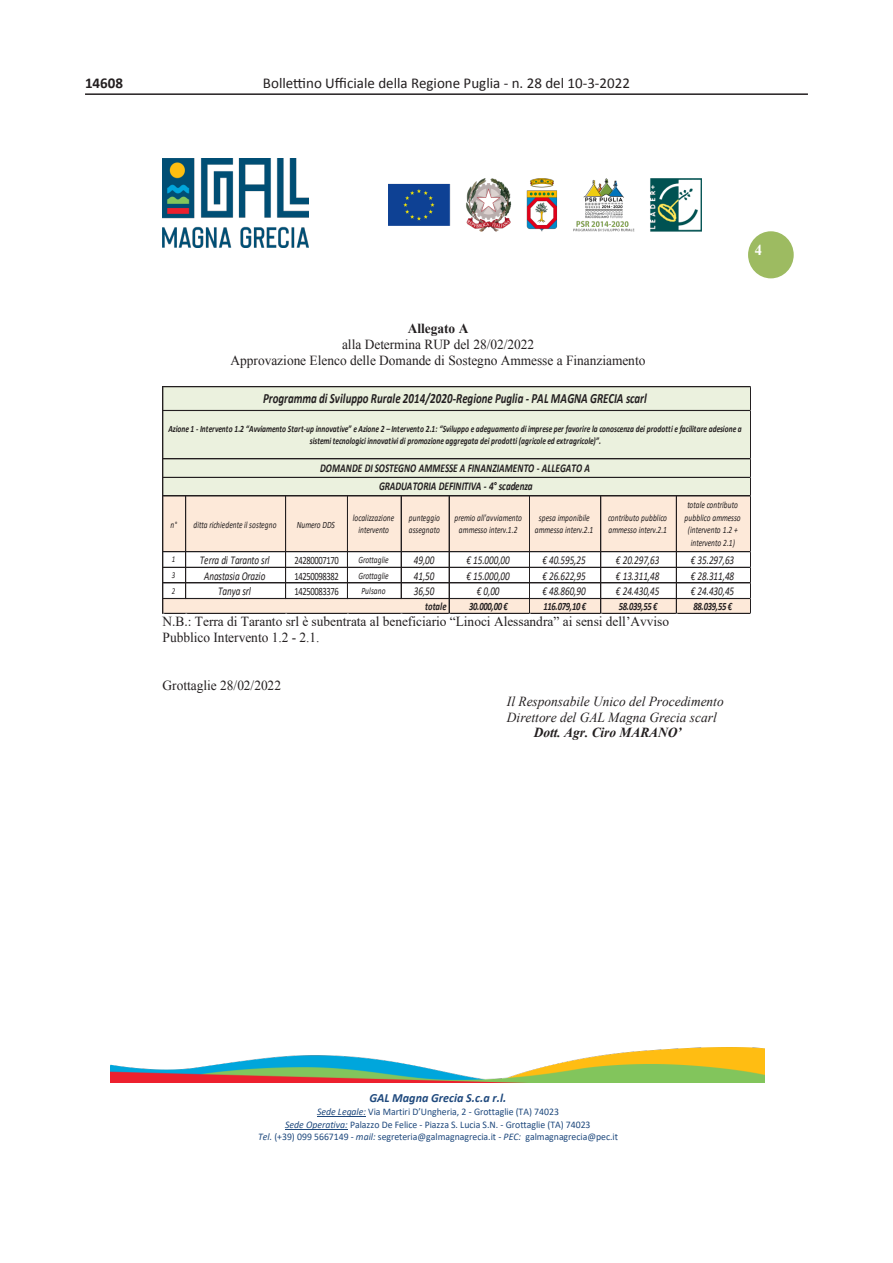
<style>
.page{position:relative;width:893px;height:1263px;background:#fff}
.page>*{position:absolute;margin:0;border:0;box-sizing:border-box;transform-origin:0 0}
.t1{font:15px "Calibri";color:#231f20}
.t2{font:700 15px "Calibri";color:#231f20}
.t3{font:700 15px "Times New Roman";color:#fff}
.t4{font:italic 700 14.1px "Calibri";color:#231f20;scale:.77 1}
.t5{font:13.8px/15.9px "Times New Roman";color:#231f20;text-align:center}
.t6{font:italic 13.8px "Times New Roman";color:#231f20}
.t7{font:italic 700 13.8px "Times New Roman";letter-spacing:-.005em;color:#231f20}
.t8{font:italic 700 12.45px "Calibri";color:#1f497d}
.t9{font:italic 11.85px "Calibri";letter-spacing:-.01em;color:#231f20;scale:.77 1}
.t10{font:italic 700 11.85px/18.6px "Calibri";color:#231f20;text-align:center;scale:.77 1}
.t11{font:italic 700 11.1px "Calibri";letter-spacing:-.04em;color:#231f20;scale:.77 1}
.t12{font:11.1px "Calibri";letter-spacing:-.04em;color:#231f20;scale:.77 1}
.t13{font:10.05px/12.3px "Calibri";letter-spacing:-.005em;color:#1f497d;text-align:center}
.t14{font:italic 700 9.6px/12.6px "Calibri";letter-spacing:.01em;color:#231f20;text-align:center;scale:.77 1}
.t15{font:italic 9.6px/12.6px "Calibri";color:#231f20;text-align:center;scale:.77 1}
.t16{font:italic 9.6px/12.6px "Calibri";letter-spacing:.02em;color:#231f20;scale:.77 1}
.t17{font:italic 9.6px "Calibri";letter-spacing:-.02em;color:#231f20;scale:.77 1}
.t18{font:italic 8.85px "Calibri";color:#231f20;scale:.77 1}
.s1{font-weight:700}
.s2{font-style:italic}
</style>
<div class="page">
<hr style="left:85px;top:93px;width:723px;height:2px;background:#231f20">
<hr style="left:317px;top:1116px;width:49px;height:1px;background:#1f497d">
<hr style="left:285px;top:1129px;width:63px;height:1px;background:#1f497d">
<img style="left:163px;top:159px;width:146px;height:88px">
<img style="left:111px;top:1047px;width:654px;height:36px">
<img style="left:388px;top:178px;width:314px;height:53px">
<div style="left:748px;top:231px;width:46px;height:47px;background:#9dbb61;border-radius:50%"></div>
<div style="left:163px;top:387px;width:588px;height:109px;background:#ebf1de"></div>
<div style="left:163px;top:496px;width:588px;height:56px;background:#fde9d9"></div>
<svg style="left:164px;top:599px;width:586px;height:14px;fill:#fde9d9"></svg>
<hr style="left:163px;top:386px;width:588px;height:1px;background:#231f20">
<hr style="left:163px;top:410px;width:588px;height:1px;background:#231f20">
<hr style="left:163px;top:458px;width:588px;height:1px;background:#231f20">
<hr style="left:163px;top:477px;width:588px;height:1px;background:#231f20">
<hr style="left:163px;top:496px;width:588px;height:1px;background:#231f20">
<hr style="left:163px;top:551px;width:588px;height:1px;background:#231f20">
<hr style="left:163px;top:567px;width:588px;height:1px;background:#231f20">
<hr style="left:163px;top:583px;width:587px;height:1px;background:#231f20">
<hr style="left:163px;top:582px;width:588px;height:1px;background:#231f20">
<hr style="left:163px;top:598px;width:588px;height:1px;background:#231f20">
<hr style="left:163px;top:386px;width:1px;height:228px;background:#231f20">
<hr style="left:185px;top:496px;width:1px;height:103px;background:#231f20">
<hr style="left:285px;top:496px;width:1px;height:103px;background:#231f20">
<hr style="left:347px;top:496px;width:1px;height:103px;background:#231f20">
<hr style="left:401px;top:496px;width:1px;height:103px;background:#231f20">
<hr style="left:449px;top:496px;width:1px;height:118px;background:#231f20">
<hr style="left:529px;top:496px;width:1px;height:118px;background:#231f20">
<hr style="left:601px;top:496px;width:1px;height:118px;background:#231f20">
<hr style="left:676px;top:496px;width:1px;height:118px;background:#231f20">
<hr style="left:163px;top:613px;width:588px;height:1px;background:#231f20">
<hr style="left:750px;top:387px;width:1px;height:227px;background:#231f20">
<h1 class="t2" style="left:85px;top:72px;width:40px">14608</h1>
<h1 class="t1" style="left:263px;top:74px;width:369px">Bollettino Ufficiale della Regione Puglia - n. 28 del 10-3-2022</h1>
<p class="t3" style="left:755px;top:240px;width:9px">4</p>
<p class="t5" style="left:230px;top:320px;width:416px"><span class="s1">Allegato A<br></span>alla Determina RUP del 28/02/2022<br>Approvazione Elenco delle Domande di Sostegno Ammesse a Finanziamento</p>
<p class="t4" style="left:263px;top:389px;width:500px">Programma di Sviluppo Rurale 2014/2020-Regione Puglia - PAL MAGNA GRECIA scarl</p>
<p class="t14" style="left:168px;top:422px;width:746px">Azione 1 - Intervento 1.2 “Avviamento Start-up innovative” e Azione 2 – Intervento 2.1: “Sviluppo e adeguamento di imprese per favorire la conoscenza dei prodotti e facilitare adesione a sistemi tecnologici innovativi di promozione aggregata dei prodotti (agricole ed extragricole)”.</p>
<p class="t10" style="left:320px;top:458px;width:352px">DOMANDE DI SOSTEGNO AMMESSE A FINANZIAMENTO - ALLEGATO A<br>GRADUATORIA DEFINITIVA - 4° scadenza</p>
<p class="t15" style="left:171px;top:518px;width:10px">n°</p>
<p class="t15" style="left:193px;top:518px;width:109px">ditta richiedente il sostegno</p>
<p class="t17" style="left:297px;top:518px;width:51px">Numero DDS</p>
<p class="t15" style="left:353px;top:511px;width:56px">localizzazione intervento</p>
<p class="t16" style="left:409px;top:511px;width:42px">punteggio assegnato</p>
<p class="t15" style="left:454px;top:511px;width:89px">premio all'avviamento ammesso interv.1.2</p>
<p class="t15" style="left:535px;top:511px;width:77px">spesa imponibile ammessa interv.2.1</p>
<p class="t15" style="left:608px;top:511px;width:78px;text-align:left">contributo pubblico ammesso interv.2.1</p>
<p class="t15" style="left:684px;top:498px;width:75px">totale contributo pubblico ammesso (intervento 1.2 + intervento 2.1)</p>
<p class="t18" style="left:172px;top:553px;width:6px">1</p>
<p class="t9" style="left:200px;top:552px;width:92px">Terra di Taranto srl</p>
<p class="t12" style="left:295px;top:552px;width:59px">24280007170</p>
<p class="t15" style="left:358px;top:553px;width:41px">Grottaglie</p>
<p class="t9" style="left:414px;top:552px;width:28px">49,00</p>
<p class="t9" style="left:466px;top:552px;width:58px">€ 15.000,00</p>
<p class="t9" style="left:542px;top:552px;width:58px">€ 40.595,25</p>
<p class="t9" style="left:616px;top:552px;width:58px">€ 20.297,63</p>
<p class="t9" style="left:691px;top:552px;width:58px">€ 35.297,63</p>
<p class="t18" style="left:172px;top:569px;width:6px">3</p>
<p class="t9" style="left:204px;top:567px;width:81px">Anastasia Orazio</p>
<p class="t12" style="left:295px;top:568px;width:59px">14250098382</p>
<p class="t15" style="left:358px;top:569px;width:41px">Grottaglie</p>
<p class="t9" style="left:414px;top:567px;width:28px">41,50</p>
<p class="t9" style="left:466px;top:567px;width:58px">€ 15.000,00</p>
<p class="t9" style="left:542px;top:567px;width:58px">€ 26.622,95</p>
<p class="t9" style="left:616px;top:567px;width:58px">€ 13.311,48</p>
<p class="t9" style="left:691px;top:567px;width:58px">€ 28.311,48</p>
<p class="t18" style="left:172px;top:585px;width:6px">2</p>
<p class="t9" style="left:218px;top:583px;width:44px">Tanya srl</p>
<p class="t12" style="left:295px;top:584px;width:59px">14250083376</p>
<p class="t16" style="left:361px;top:584px;width:33px">Pulsano</p>
<p class="t9" style="left:414px;top:583px;width:28px">36,50</p>
<p class="t9" style="left:477px;top:583px;width:31px">€ 0,00</p>
<p class="t9" style="left:542px;top:583px;width:58px">€ 48.860,90</p>
<p class="t9" style="left:616px;top:583px;width:58px">€ 24.430,45</p>
<p class="t9" style="left:691px;top:583px;width:58px">€ 24.430,45</p>
<p class="t11" style="left:425px;top:598px;width:29px">totale</p>
<p class="t11" style="left:469px;top:598px;width:52px">30.000,00 €</p>
<p class="t11" style="left:543px;top:598px;width:57px">116.079,10 €</p>
<p class="t11" style="left:619px;top:598px;width:52px">58.039,55 €</p>
<p class="t11" style="left:694px;top:598px;width:52px">88.039,55 €</p>
<p class="t5" style="left:163px;top:613px;width:508px;text-align:left">N.B.: Terra di Taranto srl è subentrata al beneficiario “Linoci Alessandra” ai sensi dell’Avviso<br>Pubblico Intervento 1.2 - 2.1.</p>
<p class="t5" style="left:163px;top:677px;width:120px">Grottaglie 28/02/2022</p>
<p class="t6" style="left:507px;top:692px;width:218px">Il Responsabile Unico del Procedimento</p>
<p class="t6" style="left:507px;top:707px;width:211px">Direttore del GAL Magna Grecia scarl</p>
<p class="t7" style="left:534px;top:723px;width:149px">Dott. Agr. Ciro MARANO’</p>
<p class="t8" style="left:369px;top:1089px;width:138px">GAL Magna Grecia S.c.a r.l.</p>
<p class="t13" style="left:258px;top:1105px;width:362px"><span class="s2">Sede Legale:</span> Via Martiri D’Ungheria, 2 - Grottaglie (TA) 74023<br><span class="s2">Sede Operativa:</span> Palazzo De Felice - Piazza S. Lucia S.N. - Grottaglie (TA) 74023<br><span class="s2">Tel.</span> (+39) 099 5667149 <span class="s2">- mail:</span> segreteria@galmagnagrecia.it <span class="s2">- PEC:</span> galmagnagrecia@pec.it</p>
</div>
